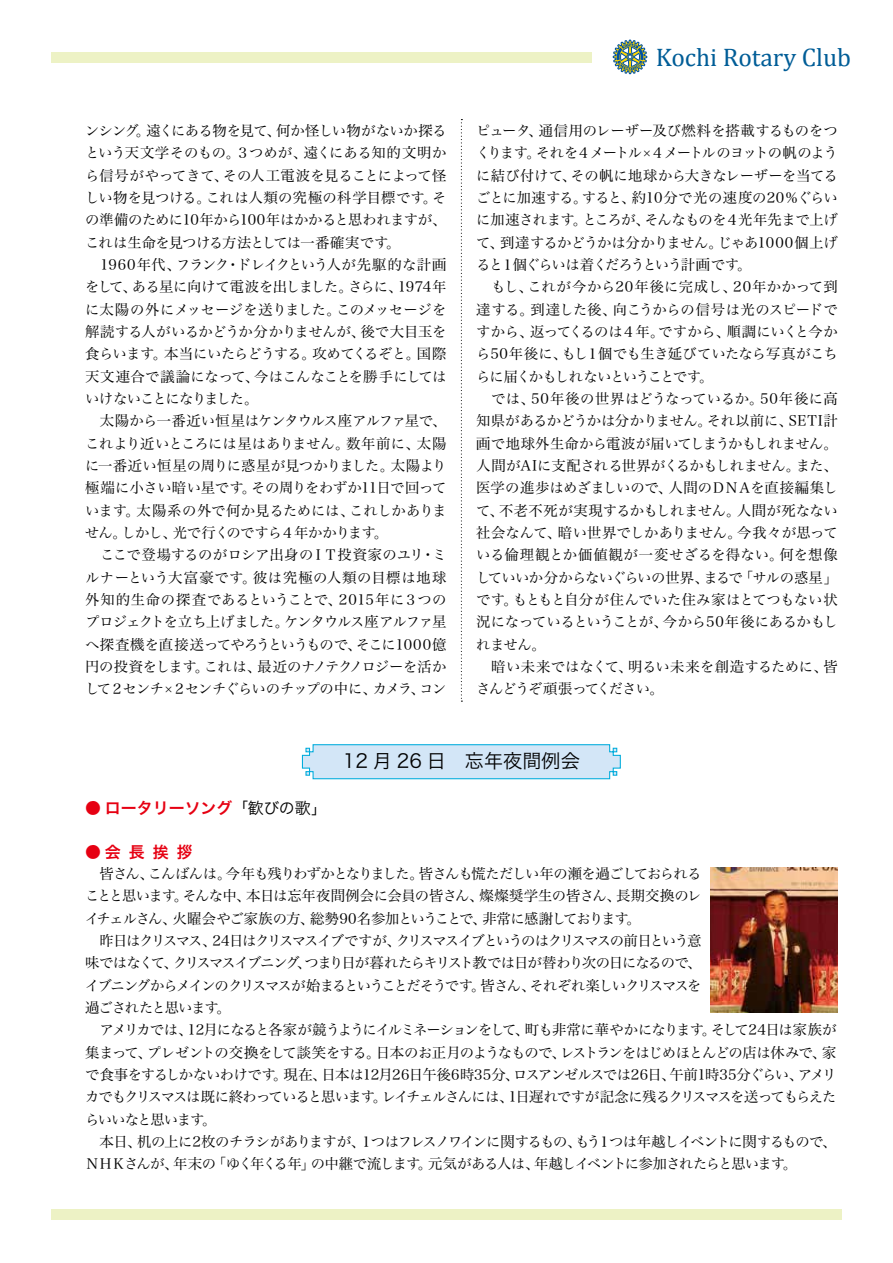
<style>
.page{position:relative;width:893px;height:1263px;background:#fff}
.page>*{position:absolute;margin:0;border:0;box-sizing:border-box;transform-origin:0 0}
.t1{font:25.5px "Cambria";color:#005d97}
.t2{font:19.2px "Hira Kaku Pro W3";color:#000}
.t3{font:15.9px "Hira Kaku Pro W6";color:#e60012}
.t4{font:14.4px/22.4px "Hira Min Pro W3";letter-spacing:-.04em;color:#000}
.t5{font:14.4px/22.4px "Hira Min Pro W3";letter-spacing:-.07em;color:#000}
.t6{font:14.4px/22.4px "Hira Min Pro W3";letter-spacing:-.02em;color:#000}
.s1{font-family:"Hira Kaku Pro W3";color:#000}
</style>
<div class="page">
<div style="left:51px;top:1209px;width:791px;height:10px;background:#edf2c5"></div>
<div style="left:51px;top:52px;width:540px;height:11px;background:#edf2c5"></div>
<svg style="left:613px;top:39px;width:35px;height:36px"></svg>
<svg style="left:461px;top:119px;width:1px;height:583px"></svg>
<svg style="left:301px;top:744px;width:320px;height:36px;background:#c6e3f5"></svg>
<img style="left:710px;top:867px;width:128px;height:145px">
<h1 class="t1" style="left:656px;top:42px;width:197px">Kochi Rotary Club</h1>
<p class="t4" style="left:85px;top:118px;width:363px">ンシング。遠くにある物を見て、何か怪しい物がないか探るという天文学そのもの。３つめが、遠くにある知的文明から信号がやってきて、その人工電波を見ることによって怪しい物を見つける。これは人類の究極の科学目標です。その準備のために10年から100年はかかると思われますが、これは生命を見つける方法としては一番確実です。　1960年代、フランク・ドレイクという人が先駆的な計画をして、ある星に向けて電波を出しました。さらに、1974年に太陽の外にメッセージを送りました。このメッセージを解読する人がいるかどうか分かりませんが、後で大目玉を食らいます。本当にいたらどうする。攻めてくるぞと。国際天文連合で議論になって、今はこんなことを勝手にしてはいけないことになりました。<br>　太陽から一番近い恒星はケンタウルス座アルファ星で、これより近いところには星はありません。数年前に、太陽に一番近い恒星の周りに惑星が見つかりました。太陽より極端に小さい暗い星です。その周りをわずか11日で回っています。太陽系の外で何か見るためには、これしかありません。しかし、光で行くのですら４年かかります。<br>　ここで登場するのがロシア出身のＩＴ投資家のユリ・ミルナーという大富豪です。彼は究極の人類の目標は地球外知的生命の探査であるということで、2015年に３つのプロジェクトを立ち上げました。ケンタウルス座アルファ星へ探査機を直接送ってやろうというもので、そこに1000億円の投資をします。これは、最近のナノテクノロジーを活かして２センチ×２センチぐらいのチップの中に、カメラ、コン</p>
<p class="t6" style="left:476px;top:118px;width:363px">ピュータ、通信用のレーザー及び燃料を搭載するものをつくります。それを４メートル×４メートルのヨットの帆のように結び付けて、その帆に地球から大きなレーザーを当てるごとに加速する。すると、約10分で光の速度の20％ぐらいに加速されます。ところが、そんなものを４光年先まで上げて、到達するかどうかは分かりません。じゃあ1000個上げると１個ぐらいは着くだろうという計画です。<br>　もし、これが今から20年後に完成し、20年かかって到達する。到達した後、向こうからの信号は光のスピードですから、返ってくるのは４年。ですから、順調にいくと今から50年後に、もし１個でも生き延びていたなら写真がこちらに届くかもしれないということです。<br>　では、50年後の世界はどうなっているか。50年後に高知県があるかどうかは分かりません。それ以前に、SETI計画で地球外生命から電波が届いてしまうかもしれません。人間がAIに支配される世界がくるかもしれません。また、医学の進歩はめざましいので、人間のＤＮＡを直接編集して、不老不死が実現するかもしれません。人間が死なない社会なんて、暗い世界でしかありません。今我々が思っている倫理観とか価値観が一変せざるを得ない。何を想像していいか分からないぐらいの世界、まるで「サルの惑星」です。もともと自分が住んでいた住み家はとてつもない状況になっているということが、今から50年後にあるかもしれません。<br>　暗い未来ではなくて、明るい未来を創造するために、皆さんどうぞ頑張ってください。</p>
<h2 class="t2" style="left:343px;top:743px;width:238px">12 月 26 日　忘年夜間例会</h2>
<p class="t3" style="left:85px;top:793px;width:243px">● ロータリーソング<span class="s1">「歓びの歌」</span></p>
<p class="t3" style="left:85px;top:838px;width:109px">●会長挨拶</p>
<p class="t5" style="left:85px;top:861px;width:753px">　皆さん、こんばんは。今年も残りわずかとなりました。皆さんも慌ただしい年の瀬を過ごしておられる<br>ことと思います。そんな中、本日は忘年夜間例会に会員の皆さん、燦燦奨学生の皆さん、長期交換のレ<br>イチェルさん、火曜会やご家族の方、総勢90名参加ということで、非常に感謝しております。<br>　昨日はクリスマス、24日はクリスマスイブですが、クリスマスイブというのはクリスマスの前日という意<br>味ではなくて、クリスマスイブニング、つまり日が暮れたらキリスト教では日が替わり次の日になるので、<br>イブニングからメインのクリスマスが始まるということだそうです。皆さん、それぞれ楽しいクリスマスを<br>過ごされたと思います。<br>　アメリカでは、12月になると各家が競うようにイルミネーションをして、町も非常に華やかになります。そして24日は家族が集まって、プレゼントの交換をして談笑をする。日本のお正月のようなもので、レストランをはじめほとんどの店は休みで、家で食事をするしかないわけです。現在、日本は12月26日午後6時35分、ロスアンゼルスでは26日、午前1時35分ぐらい、アメリカでもクリスマスは既に終わっていると思います。レイチェルさんには、1日遅れですが記念に残るクリスマスを送ってもらえたらいいなと思います。<br>　本日、机の上に2枚のチラシがありますが、１つはフレスノワインに関するもの、もう１つは年越しイベントに関するもので、ＮＨＫさんが、年末の「ゆく年くる年」の中継で流します。元気がある人は、年越しイベントに参加されたらと思います。</p>
</div>
